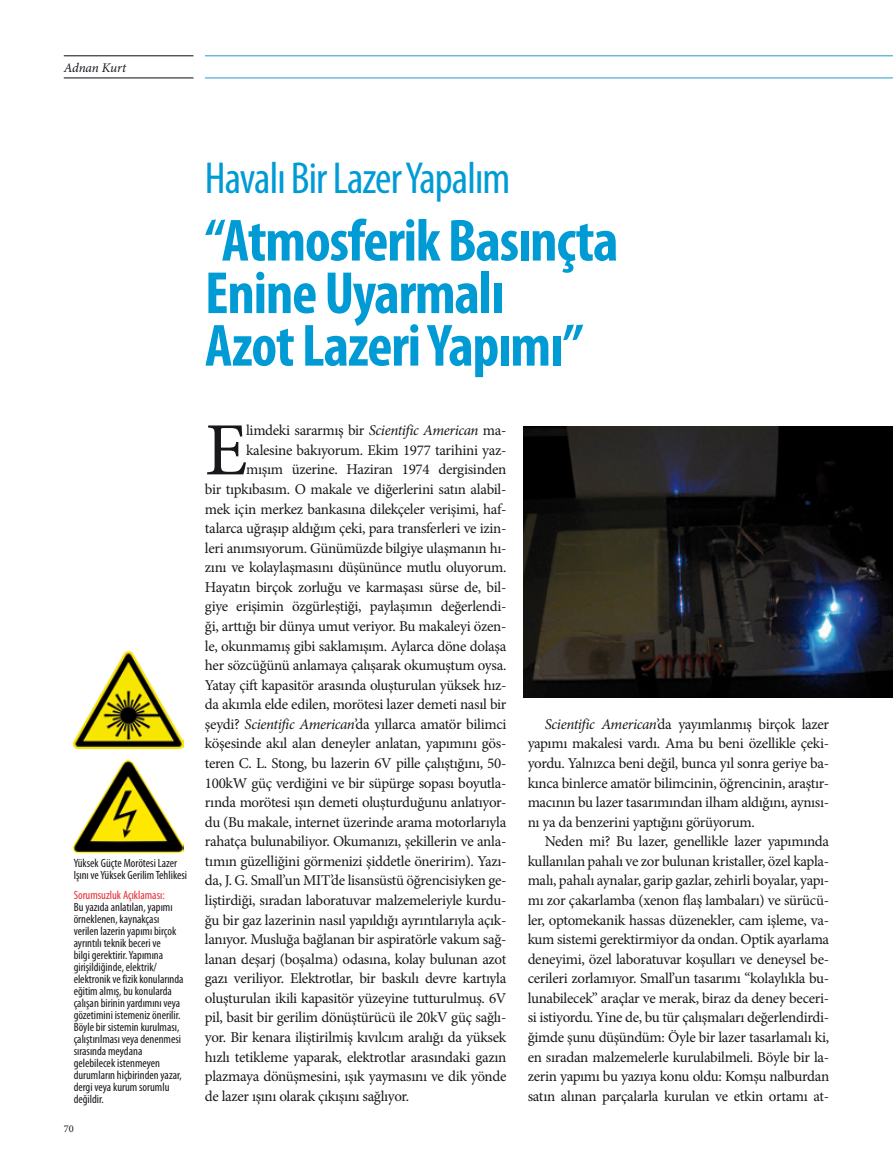
<style>
.page{position:relative;width:893px;height:1170px;background:#fff}
.page>*{position:absolute;margin:0;border:0;box-sizing:border-box;transform-origin:0 0}
.t1{font:75.15px "Minion Pro";color:#1a171c}
.t2{font:700 condensed 60px/52.5px "Myriad Pro";letter-spacing:-.02em;color:#009bd5}
.t3{font:condensed 45px "Myriad Pro";letter-spacing:-.02em;color:#009bd5}
.t4{font:15px/19.5px "Minion Pro";letter-spacing:-.02em;color:#1a171c;text-align:justify}
.t5{font:italic 13.2px "Minion Pro";letter-spacing:-.015em;color:#1a171c}
.t6{font:condensed 12px/12px "Myriad Pro";color:#1a171c}
.t7{font:condensed 12px "Myriad Pro";color:#e42b32}
.t8{font:10.35px "Minion Pro";color:#1a171c}
.s1{font-style:italic}
</style>
<div class="page">
<img style="left:524px;top:426px;width:369px;height:271px">
<img style="left:74px;top:760px;width:110px;height:92px">
<img style="left:74px;top:650px;width:110px;height:98px">
<hr style="left:205px;top:78px;width:688px;height:1px;background:#2699d1">
<hr style="left:64px;top:78px;width:129px;height:1px;background:#070c12">
<hr style="left:205px;top:56px;width:688px;height:1px;background:#2699d1">
<hr style="left:64px;top:56px;width:129px;height:1px;background:#070c12">
<p class="t5" style="left:64px;top:58px;width:64px">Adnan Kurt</p>
<h3 class="t3" style="left:205px;top:151px;width:307px">Havalı Bir Lazer Yapalım</h3>
<h2 class="t2" style="left:205px;top:213px;width:415px">“Atmosferik Basınçta<br>Enine Uyarmalı<br>Azot Lazeri Yapımı”</h2>
<p class="t6" style="left:74px;top:857px;width:115px">Yüksek Güçte Morötesi Lazer<br>Işını ve Yüksek Gerilim Tehlikesi</p>
<p class="t7" style="left:74px;top:887px;width:93px">Sorumsuzluk Açıklaması:</p>
<p class="t6" style="left:74px;top:900px;width:111px">Bu yazıda anlatılan, yapımı örneklenen, kaynakçası verilen lazerin yapımı birçok ayrıntılı teknik beceri ve<br>bilgi gerektirir. Yapımına girişildiğinde, elektrik/ elektronik ve fizik konularında eğitim almış, bu konularda çalışan birinin yardımını veya gözetimini istemeniz önerilir.<br>Böyle bir sistemin kurulması, çalıştırılması veya denenmesi sırasında meydana gelebilecek istenmeyen durumların hiçbirinden yazar, dergi veya kurum sorumlu değildir.</p>
<p class="t8" style="left:64px;top:1121px;width:11px">70</p>
<h1 class="t1" style="left:205px;top:400px;width:44px">E</h1>
<p class="t4" style="left:246px;top:421px;width:262px">limdeki sararmış bir <span class="s1">Scientific American</span> ma-</p>
<p class="t4" style="left:246px;top:440px;width:262px">kalesine bakıyorum. Ekim 1977 tarihini yaz-</p>
<p class="t4" style="left:246px;top:460px;width:262px">mışım üzerine. Haziran 1974 dergisinden</p>
<p class="t4" style="left:205px;top:479px;width:303px">bir tıpkıbasım. O makale ve diğerlerini satın alabil-</p>
<p class="t4" style="left:205px;top:499px;width:303px">mek için merkez bankasına dilekçeler verişimi, haf-</p>
<p class="t4" style="left:205px;top:518px;width:303px">talarca uğraşıp aldığım çeki, para transferleri ve izin-</p>
<p class="t4" style="left:205px;top:538px;width:303px">leri anımsıyorum. Günümüzde bilgiye ulaşmanın hı-</p>
<p class="t4" style="left:205px;top:557px;width:303px">zını ve kolaylaşmasını düşününce mutlu oluyorum.</p>
<p class="t4" style="left:205px;top:577px;width:303px">Hayatın birçok zorluğu ve karmaşası sürse de, bil-</p>
<p class="t4" style="left:205px;top:597px;width:303px">giye erişimin özgürleştiği, paylaşımın değerlendi-</p>
<p class="t4" style="left:205px;top:616px;width:303px">ği, arttığı bir dünya umut veriyor. Bu makaleyi özen-</p>
<p class="t4" style="left:205px;top:636px;width:303px">le, okunmamış gibi saklamışım. Aylarca döne dolaşa</p>
<p class="t4" style="left:205px;top:655px;width:303px">her sözcüğünü anlamaya çalışarak okumuştum oysa.</p>
<p class="t4" style="left:205px;top:675px;width:303px">Yatay çift kapasitör arasında oluşturulan yüksek hız-</p>
<p class="t4" style="left:205px;top:694px;width:303px">da akımla elde edilen, morötesi lazer demeti nasıl bir</p>
<p class="t4" style="left:205px;top:714px;width:303px">şeydi? <span class="s1">Scientific American</span>’da yıllarca amatör bilimci</p>
<p class="t4" style="left:205px;top:733px;width:303px">köşesinde akıl alan deneyler anlatan, yapımını gös-</p>
<p class="t4" style="left:205px;top:753px;width:303px">teren C. L. Stong, bu lazerin 6V pille çalıştığını, 50-</p>
<p class="t4" style="left:205px;top:773px;width:303px">100kW güç verdiğini ve bir süpürge sopası boyutla-</p>
<p class="t4" style="left:205px;top:792px;width:303px">rında morötesi ışın demeti oluşturduğunu anlatıyor-</p>
<p class="t4" style="left:205px;top:812px;width:303px">du (Bu makale, internet üzerinde arama motorlarıyla</p>
<p class="t4" style="left:205px;top:831px;width:303px">rahatça bulunabiliyor. Okumanızı, şekillerin ve anla-</p>
<p class="t4" style="left:205px;top:851px;width:303px">tımın güzelliğini görmenizi şiddetle öneririm). Yazı-</p>
<p class="t4" style="left:205px;top:870px;width:303px">da, J. G. Small’un MIT’de lisansüstü öğrencisiyken ge-</p>
<p class="t4" style="left:205px;top:890px;width:303px">liştirdiği, sıradan laboratuvar malzemeleriyle kurdu-</p>
<p class="t4" style="left:205px;top:910px;width:303px">ğu bir gaz lazerinin nasıl yapıldığı ayrıntılarıyla açık-</p>
<p class="t4" style="left:205px;top:929px;width:303px">lanıyor. Musluğa bağlanan bir aspiratörle vakum sağ-</p>
<p class="t4" style="left:205px;top:949px;width:303px">lanan deşarj (boşalma) odasına, kolay bulunan azot</p>
<p class="t4" style="left:205px;top:968px;width:303px">gazı veriliyor. Elektrotlar, bir baskılı devre kartıyla</p>
<p class="t4" style="left:205px;top:988px;width:303px">oluşturulan ikili kapasitör yüzeyine tutturulmuş. 6V</p>
<p class="t4" style="left:205px;top:1007px;width:303px">pil, basit bir gerilim dönüştürücü ile 20kV güç sağlı-</p>
<p class="t4" style="left:205px;top:1027px;width:303px">yor. Bir kenara iliştirilmiş kıvılcım aralığı da yüksek</p>
<p class="t4" style="left:205px;top:1046px;width:303px">hızlı tetikleme yaparak, elektrotlar arasındaki gazın</p>
<p class="t4" style="left:205px;top:1066px;width:303px">plazmaya dönüşmesini, ışık yaymasını ve dik yönde</p>
<p class="t4" style="left:205px;top:1086px;width:206px">de lazer ışını olarak çıkışını sağlıyor.</p>
<p class="t4" style="left:528px;top:714px;width:303px;text-indent:17px"><span class="s1">Scientific American</span>’da yayımlanmış birçok lazer yapımı makalesi vardı. Ama bu beni özellikle çeki&shy;yordu. Yalnızca beni değil, bunca yıl sonra geriye ba&shy;kınca binlerce amatör bilimcinin, öğrencinin, araştır&shy;macının bu lazer tasarımından ilham aldığını, aynısı&shy;nı ya da benzerini yaptığını görüyorum.</p>
<p class="t4" style="left:528px;top:831px;width:303px;text-indent:17px">Neden mi? Bu lazer, genellikle lazer yapımında kullanılan pahalı ve zor bulunan kristaller, özel kapla&shy;malı, pahalı aynalar, garip gazlar, zehirli boyalar, yapı&shy;mı zor çakarlamba (xenon flaş lambaları) ve sürücü&shy;ler, optomekanik hassas düzenekler, cam işleme, va&shy;kum sistemi gerektirmiyor da ondan. Optik ayarlama deneyimi, özel laboratuvar koşulları ve deneysel be&shy;cerileri zorlamıyor. Small’un tasarımı “kolaylıkla bu&shy;lunabilecek” araçlar ve merak, biraz da deney beceri&shy;si istiyordu. Yine de, bu tür çalışmaları değerlendirdi&shy;ğimde şunu düşündüm: Öyle bir lazer tasarlamalı ki, en sıradan malzemelerle kurulabilmeli. Böyle bir la&shy;zerin yapımı bu yazıya konu oldu: Komşu nalburdan satın alınan parçalarla kurulan ve etkin ortamı at-</p>
</div>
